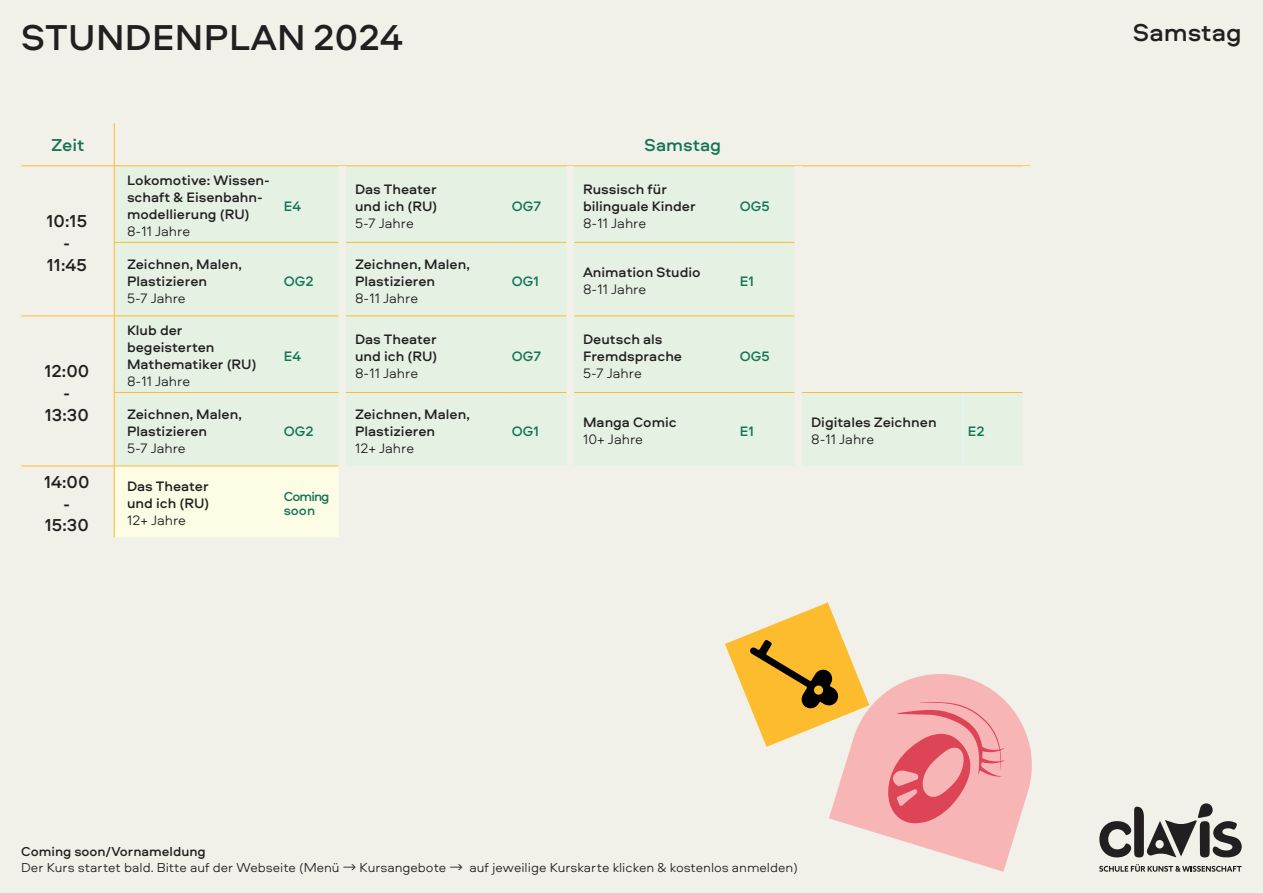
<style>
.page{position:relative;width:1263px;height:893px;background:#f1f1e9}
.page>*{position:absolute;margin:0;border:0;box-sizing:border-box;transform-origin:0 0}
.t1{font:500 37.5px "Aeroport";letter-spacing:.01em;color:#231f20}
.t2{font:500 25.5px "Aeroport";color:#231f20}
.t3{font:500 18px/21.6px "Aeroport";color:#231f20;text-align:center}
.t4{font:500 18px "Aeroport";color:#147456}
.t5{font:500 14.25px/17.1px "Aeroport";color:#231f20}
.t6{font:300 14.25px "Aeroport";color:#231f20}
.t7{font:500 14.25px "Aeroport";color:#147456}
.t8{font:300 13.5px "Aeroport";color:#231f20}
.t9{font:500 13.5px "Aeroport";color:#231f20}
.t10{font:500 13.5px/13.5px "Aeroport";letter-spacing:-.065em;color:#147456}
</style>
<div class="page">
<svg style="left:115px;top:167px;width:907px;height:299px;fill:#e4f1e3"></svg>
<div style="left:346px;top:167px;width:221px;height:149px;background:#e4f1e3"></div>
<div style="left:115px;top:467px;width:223px;height:70px;background:#fdfce5"></div>
<hr style="left:114px;top:242px;width:165px;height:1px;background:#fdbc2e">
<hr style="left:279px;top:242px;width:60px;height:1px;background:#fdbc2e">
<hr style="left:346px;top:242px;width:161px;height:1px;background:#fdbc2e">
<hr style="left:507px;top:242px;width:60px;height:1px;background:#fdbc2e">
<hr style="left:574px;top:242px;width:161px;height:1px;background:#fdbc2e">
<hr style="left:735px;top:242px;width:60px;height:1px;background:#fdbc2e">
<hr style="left:114px;top:316px;width:165px;height:1px;background:#fdbc2e">
<hr style="left:279px;top:316px;width:60px;height:1px;background:#fdbc2e">
<hr style="left:346px;top:316px;width:161px;height:1px;background:#fdbc2e">
<hr style="left:507px;top:316px;width:60px;height:1px;background:#fdbc2e">
<hr style="left:574px;top:316px;width:161px;height:1px;background:#fdbc2e">
<hr style="left:735px;top:316px;width:60px;height:1px;background:#fdbc2e">
<hr style="left:346px;top:392px;width:161px;height:1px;background:#fdbc2e">
<hr style="left:507px;top:392px;width:60px;height:1px;background:#fdbc2e">
<hr style="left:574px;top:392px;width:161px;height:1px;background:#fdbc2e">
<hr style="left:735px;top:392px;width:60px;height:1px;background:#fdbc2e">
<hr style="left:963px;top:393px;width:1px;height:73px;background:#e1f4fc">
<hr style="left:114px;top:392px;width:165px;height:1px;background:#fdbc2e">
<hr style="left:279px;top:392px;width:60px;height:1px;background:#fdbc2e">
<hr style="left:114px;top:466px;width:165px;height:1px;background:#fdbc2e">
<hr style="left:279px;top:466px;width:60px;height:1px;background:#fdbc2e">
<hr style="left:802px;top:392px;width:161px;height:1px;background:#fdbc2e">
<hr style="left:963px;top:392px;width:60px;height:1px;background:#fdbc2e">
<hr style="left:21px;top:316px;width:93px;height:1px;background:#fdbc2e">
<hr style="left:21px;top:466px;width:93px;height:1px;background:#fdbc2e">
<hr style="left:21px;top:166px;width:93px;height:1px;background:#fdbc2e">
<hr style="left:114px;top:166px;width:165px;height:1px;background:#fdbc2e">
<hr style="left:279px;top:166px;width:63px;height:1px;background:#fdbc2e">
<hr style="left:342px;top:166px;width:165px;height:1px;background:#fdbc2e">
<hr style="left:507px;top:166px;width:63px;height:1px;background:#fdbc2e">
<hr style="left:570px;top:166px;width:165px;height:1px;background:#fdbc2e">
<hr style="left:735px;top:166px;width:63px;height:1px;background:#fdbc2e">
<hr style="left:798px;top:166px;width:165px;height:1px;background:#fdbc2e">
<hr style="left:963px;top:166px;width:67px;height:1px;background:#fdbc2e">
<div style="left:339px;top:166px;width:7px;height:76px;background:#f1f1e9"></div>
<div style="left:339px;top:242px;width:7px;height:74px;background:#f1f1e9"></div>
<div style="left:339px;top:316px;width:7px;height:76px;background:#f1f1e9"></div>
<div style="left:339px;top:392px;width:7px;height:74px;background:#f1f1e9"></div>
<div style="left:567px;top:166px;width:7px;height:76px;background:#f1f1e9"></div>
<div style="left:567px;top:242px;width:7px;height:74px;background:#f1f1e9"></div>
<div style="left:567px;top:316px;width:7px;height:76px;background:#f1f1e9"></div>
<div style="left:567px;top:392px;width:7px;height:74px;background:#f1f1e9"></div>
<div style="left:795px;top:166px;width:7px;height:76px;background:#f1f1e9"></div>
<div style="left:795px;top:242px;width:7px;height:74px;background:#f1f1e9"></div>
<div style="left:795px;top:316px;width:7px;height:76px;background:#f1f1e9"></div>
<div style="left:795px;top:392px;width:7px;height:74px;background:#f1f1e9"></div>
<div style="left:1023px;top:166px;width:7px;height:76px;background:#f1f1e9"></div>
<hr style="left:114px;top:123px;width:1px;height:43px;background:#fdbc2e">
<hr style="left:114px;top:166px;width:1px;height:76px;background:#fdbc2e">
<hr style="left:114px;top:243px;width:1px;height:73px;background:#fdbc2e">
<hr style="left:114px;top:316px;width:1px;height:76px;background:#fdbc2e">
<hr style="left:114px;top:393px;width:1px;height:73px;background:#fdbc2e">
<hr style="left:114px;top:466px;width:1px;height:71px;background:#fdbc2e">
<svg style="left:1099px;top:864px;width:142px;height:8px"></svg>
<svg style="left:1099px;top:803px;width:143px;height:55px"></svg>
<svg style="left:725px;top:602px;width:307px;height:270px"></svg>
<h1 class="t1" style="left:21px;top:24px;width:383px">STUNDENPLAN 2024</h1>
<p class="t4" style="left:51px;top:139px;width:35px">Zeit</p>
<p class="t4" style="left:644px;top:139px;width:78px">Samstag</p>
<p class="t3" style="left:47px;top:212px;width:42px">10:15 -<br>11:45</p>
<p class="t3" style="left:44px;top:362px;width:46px">12:00 -<br>13:30</p>
<p class="t5" style="left:127px;top:173px;width:144px">Lokomotive: Wissen&shy;schaft &amp; Eisenbahn&shy;modellierung (RU)</p>
<p class="t6" style="left:127px;top:227px;width:65px">8-11 Jahre</p>
<p class="t5" style="left:127px;top:257px;width:116px">Zeichnen, Malen,<br>Plastizieren</p>
<p class="t6" style="left:127px;top:293px;width:60px">5-7 Jahre</p>
<p class="t5" style="left:127px;top:323px;width:131px">Klub der begeisterten<br>Mathematiker (RU)</p>
<p class="t6" style="left:127px;top:377px;width:65px">8-11 Jahre</p>
<p class="t5" style="left:127px;top:407px;width:116px">Zeichnen, Malen,<br>Plastizieren</p>
<p class="t6" style="left:127px;top:443px;width:60px">5-7 Jahre</p>
<p class="t3" style="left:44px;top:473px;width:47px">14:00 -<br>15:30</p>
<p class="t5" style="left:127px;top:479px;width:84px">Das Theater und ich (RU)</p>
<p class="t6" style="left:127px;top:516px;width:61px">12+ Jahre</p>
<p class="t7" style="left:284px;top:201px;width:19px">E4</p>
<p class="t7" style="left:284px;top:276px;width:31px">OG2</p>
<p class="t7" style="left:284px;top:351px;width:19px">E4</p>
<p class="t7" style="left:284px;top:426px;width:31px">OG2</p>
<p class="t10" style="left:284px;top:491px;width:47px">Coming soon</p>
<p class="t5" style="left:355px;top:182px;width:84px">Das Theater und ich (RU)</p>
<p class="t6" style="left:355px;top:218px;width:60px">5-7 Jahre</p>
<p class="t5" style="left:355px;top:257px;width:116px">Zeichnen, Malen,<br>Plastizieren</p>
<p class="t6" style="left:355px;top:293px;width:65px">8-11 Jahre</p>
<p class="t5" style="left:355px;top:332px;width:84px">Das Theater und ich (RU)</p>
<p class="t6" style="left:355px;top:368px;width:65px">8-11 Jahre</p>
<p class="t5" style="left:355px;top:407px;width:116px">Zeichnen, Malen,<br>Plastizieren</p>
<p class="t6" style="left:355px;top:443px;width:61px">12+ Jahre</p>
<p class="t7" style="left:512px;top:201px;width:31px">OG7</p>
<p class="t7" style="left:512px;top:276px;width:29px">OG1</p>
<p class="t7" style="left:512px;top:351px;width:31px">OG7</p>
<p class="t7" style="left:512px;top:426px;width:29px">OG1</p>
<p class="t5" style="left:583px;top:182px;width:114px">Russisch für bilinguale Kinder</p>
<p class="t6" style="left:583px;top:218px;width:65px">8-11 Jahre</p>
<p class="t5" style="left:583px;top:265px;width:119px">Animation Studio</p>
<p class="t6" style="left:583px;top:285px;width:65px">8-11 Jahre</p>
<p class="t5" style="left:583px;top:332px;width:101px">Deutsch als<br>Fremdsprache</p>
<p class="t6" style="left:583px;top:368px;width:60px">5-7 Jahre</p>
<p class="t5" style="left:583px;top:415px;width:95px">Manga Comic</p>
<p class="t6" style="left:583px;top:435px;width:61px">10+ Jahre</p>
<p class="t7" style="left:740px;top:201px;width:32px">OG5</p>
<p class="t7" style="left:740px;top:276px;width:16px">E1</p>
<p class="t7" style="left:740px;top:351px;width:32px">OG5</p>
<p class="t7" style="left:740px;top:426px;width:16px">E1</p>
<p class="t5" style="left:811px;top:415px;width:127px">Digitales Zeichnen</p>
<p class="t6" style="left:811px;top:435px;width:65px">8-11 Jahre</p>
<p class="t7" style="left:968px;top:426px;width:18px">E2</p>
<p class="t9" style="left:21px;top:846px;width:186px">Coming soon/Vornameldung</p>
<p class="t8" style="left:21px;top:863px;width:778px">Der Kurs startet bald. Bitte auf der Webseite (Menü → Kursangebote → auf jeweilige Kurskarte klicken &amp; kostenlos anmelden)</p>
<h2 class="t2" style="left:1133px;top:23px;width:110px">Samstag</h2>
</div>
